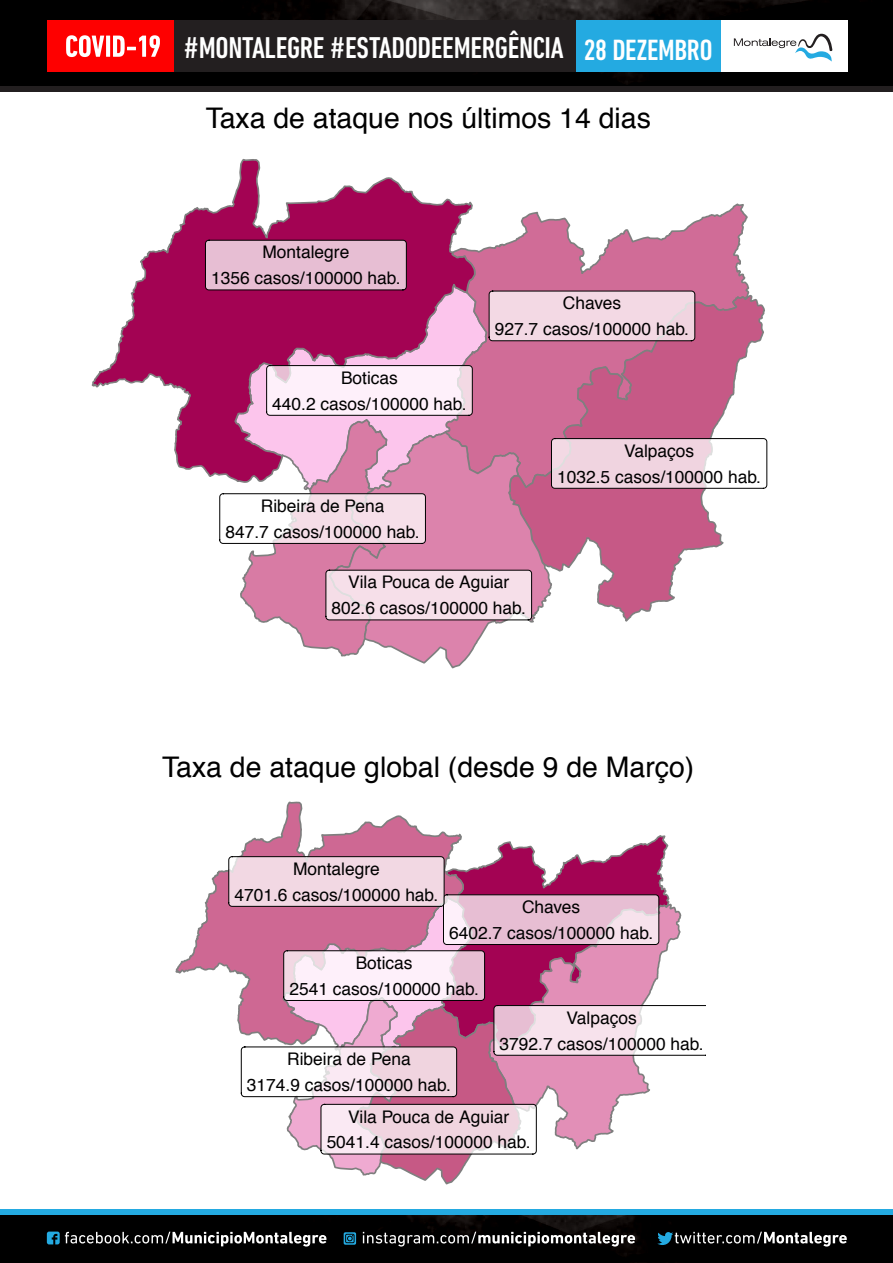
<style>
.page{position:relative;width:893px;height:1263px;background:#fff}
.page>*{position:absolute;margin:0;border:0;box-sizing:border-box;transform-origin:0 0}
.t1{font:500 condensed 30.6px "DIN Next LT Pro";letter-spacing:-.01em;color:#fff}
.t2{font:500 condensed 29.85px "DIN Next LT Pro";letter-spacing:-.01em;color:#fff}
.t3{font:28.35px "Helvetica";color:#000}
.t4{font:17.4px/25.8px "Helvetica";color:#000;text-align:center}
.s1{font-size:29.85px}
</style>
<div class="page">
<svg style="left:476px;top:203px;width:272px;height:162px"></svg>
<svg style="left:91px;top:159px;width:385px;height:318px"></svg>
<svg style="left:507px;top:284px;width:258px;height:338px"></svg>
<svg style="left:414px;top:426px;width:139px;height:243px"></svg>
<svg style="left:487px;top:290px;width:209px;height:52px;background:#e5cad5"></svg>
<svg style="left:205px;top:239px;width:202px;height:52px;background:#d9afc5"></svg>
<svg style="left:549px;top:438px;width:219px;height:51px"></svg>
<svg style="left:219px;top:365px;width:313px;height:294px"></svg>
<svg style="left:497px;top:835px;width:172px;height:21px"></svg>
<svg style="left:175px;top:801px;width:287px;height:173px"></svg>
<svg style="left:228px;top:856px;width:478px;height:329px"></svg>
<img style="left:0;top:0;width:893px;height:87px">
<div style="left:0;top:1215px;width:893px;height:48px;background:#000"></div>
<div style="left:172px;top:20px;width:404px;height:52px;background:#231f20"></div>
<div style="left:47px;top:20px;width:126px;height:52px;background:#fe0000"></div>
<svg style="left:66px;top:35px;width:94px;height:22px"></svg>
<div style="left:0;top:87px;width:893px;height:5px;background:#231f20"></div>
<div style="left:717px;top:20px;width:131px;height:52px;background:#fff"></div>
<svg style="left:734px;top:34px;width:98px;height:28px"></svg>
<div style="left:576px;top:20px;width:144px;height:52px;background:#24aae1"></div>
<svg style="left:47px;top:1231px;width:800px;height:15px"></svg>
<div style="left:0;top:1210px;width:893px;height:5px;background:#24aae1"></div>
<h1 class="t1" style="left:418px;top:31px;width:135px">D EMERGÊNCI</h1>
<h2 class="t2" style="left:584px;top:33px;width:130px">28 DEZEMBRO</h2>
<h1 class="t1" style="left:183px;top:31px;width:467px">#MONTALEGRE #ESTADODECALAMIDADEA <span class="s1">0 NOV</span></h1>
<h3 class="t3" style="left:206px;top:96px;width:447px">Taxa de ataque nos últimos 14 dias</h3>
<p class="t4" style="left:211px;top:240px;width:191px">Montalegre<br>1356 casos/100000 hab.</p>
<p class="t4" style="left:272px;top:365px;width:196px">Boticas<br>440.2 casos/100000 hab.</p>
<p class="t4" style="left:225px;top:493px;width:196px">Ribeira de Pena<br>847.7 casos/100000 hab.</p>
<p class="t4" style="left:495px;top:291px;width:196px">Chaves<br>927.7 casos/100000 hab.</p>
<p class="t4" style="left:557px;top:438px;width:205px">Valpaços<br>1032.5 casos/100000 hab.</p>
<p class="t4" style="left:332px;top:570px;width:196px">Vila Pouca de Aguiar<br>802.6 casos/100000 hab.</p>
<h3 class="t3" style="left:162px;top:745px;width:534px">Taxa de ataque global (desde 9 de Março)</h3>
<p class="t4" style="left:234px;top:856px;width:205px">Montalegre<br>4701.6 casos/100000 hab.</p>
<p class="t4" style="left:449px;top:894px;width:205px">Chaves<br>6402.7 casos/100000 hab.</p>
<p class="t4" style="left:289px;top:950px;width:191px">Boticas<br>2541 casos/100000 hab.</p>
<p class="t4" style="left:247px;top:1046px;width:205px">Ribeira de Pena<br>3174.9 casos/100000 hab.</p>
<p class="t4" style="left:500px;top:1005px;width:205px">Valpaços<br>3792.7 casos/100000 hab.</p>
<p class="t4" style="left:327px;top:1104px;width:205px">Vila Pouca de Aguiar<br>5041.4 casos/100000 hab.</p>
</div>
